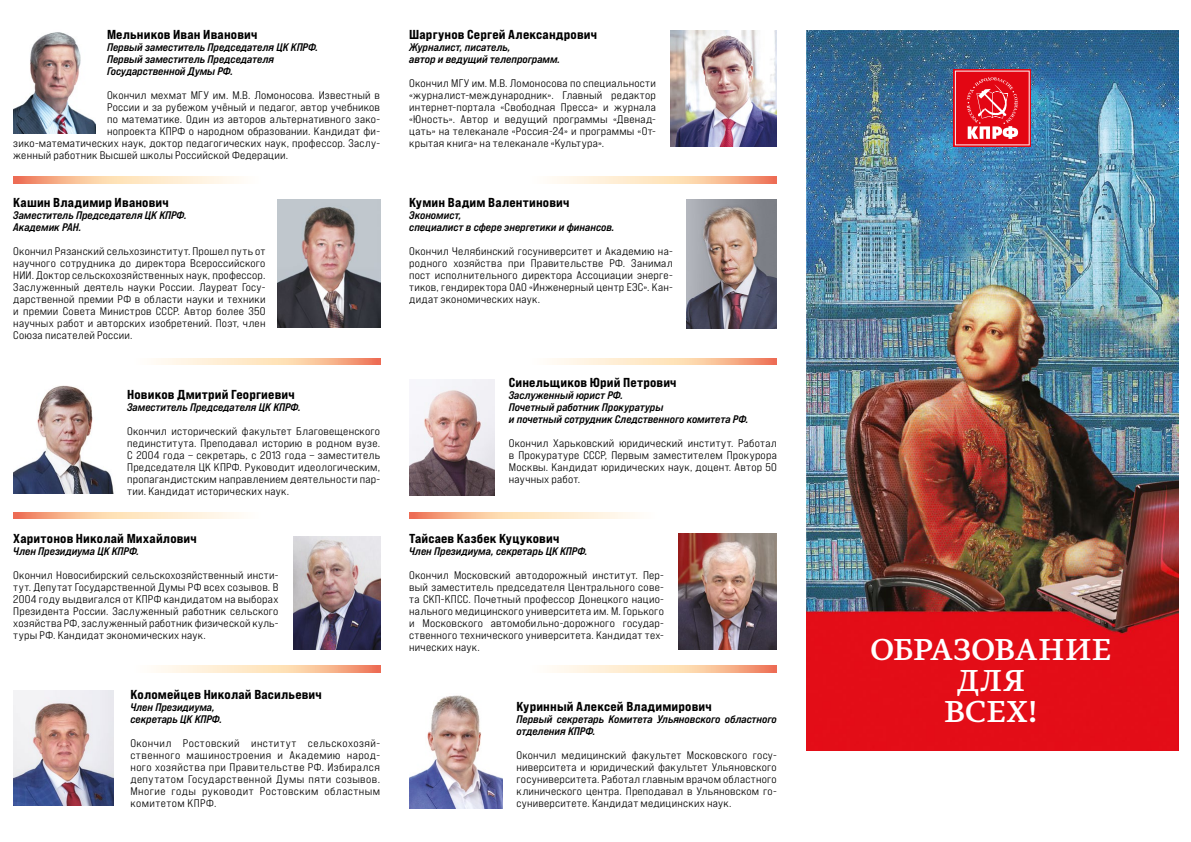
<style>
.page{position:relative;width:1191px;height:842px;background:#fff}
.page>*{position:absolute;margin:0;border:0;box-sizing:border-box;transform-origin:0 0}
.t1{font:36px/31px "Greta Text Pro";letter-spacing:.01em;color:#fff;text-align:center}
.t2{font:800 expanded 13px "Bebas Neue Pro";letter-spacing:.01em;color:#000}
.t3{font:500 expanded 11px/12px "Bebas Neue Pro";letter-spacing:.02em;color:#000;text-align:justify}
.t4{font:italic 700 expanded 11px/12px "Bebas Neue Pro";letter-spacing:-.005em;color:#000}
</style>
<div class="page">
<img style="left:13px;top:32px;width:83px;height:101px">
<img style="left:277px;top:199px;width:103px;height:128px">
<img style="left:13px;top:385px;width:101px;height:108px">
<img style="left:293px;top:536px;width:88px;height:113px">
<img style="left:13px;top:690px;width:100px;height:116px">
<img style="left:670px;top:30px;width:107px;height:117px">
<img style="left:687px;top:199px;width:90px;height:130px">
<img style="left:409px;top:379px;width:86px;height:117px">
<img style="left:678px;top:533px;width:99px;height:116px">
<img style="left:409px;top:695px;width:93px;height:113px">
<img style="left:806px;top:30px;width:372px;height:721px">
<svg style="left:953px;top:69px;width:78px;height:78px"></svg>
<svg style="left:955px;top:71px;width:74px;height:74px;background:#e7313c"></svg>
<svg style="left:13px;top:177px;width:228px;height:6px"></svg>
<svg style="left:154px;top:358px;width:227px;height:7px;background:#fbd2b4"></svg>
<svg style="left:13px;top:512px;width:228px;height:7px;background:#fbd2b3"></svg>
<svg style="left:154px;top:665px;width:227px;height:7px;background:#fbd2b4"></svg>
<svg style="left:550px;top:177px;width:227px;height:6px"></svg>
<svg style="left:550px;top:358px;width:227px;height:7px;background:#fbd3b4"></svg>
<svg style="left:409px;top:512px;width:228px;height:7px;background:#fbd2b3"></svg>
<svg style="left:550px;top:665px;width:227px;height:7px;background:#fbd3b4"></svg>
<p class="t2" style="left:107px;top:26px;width:152px">Мельников Иван Иванович</p>
<p class="t4" style="left:107px;top:41px;width:213px">Первый заместитель Председателя ЦК КПРФ.<br>Первый заместитель Председателя<br>Государственной Думы РФ.</p>
<p class="t3" style="left:107px;top:89px;width:274px">Окончил мехмат МГУ им. М.В. Ломоносова. Известный в</p>
<p class="t3" style="left:107px;top:101px;width:274px">России и за рубежом учёный и педагог, автор учебников</p>
<p class="t3" style="left:107px;top:113px;width:274px">по математике. Один из авторов альтернативного зако-</p>
<p class="t3" style="left:107px;top:125px;width:274px">нопроекта КПРФ о народном образовании. Кандидат фи-</p>
<p class="t3" style="left:13px;top:137px;width:368px">зико-математических наук, доктор педагогических наук, профессор. Заслу-</p>
<p class="t3" style="left:13px;top:149px;width:276px">женный работник Высшей школы Российской Федерации.</p>
<p class="t2" style="left:13px;top:194px;width:157px">Кашин Владимир Иванович</p>
<p class="t4" style="left:13px;top:209px;width:175px">Заместитель Председателя ЦК КПРФ.<br>Академик РАН.</p>
<p class="t3" style="left:13px;top:245px;width:254px">Окончил Рязанский сельхозинститут. Прошел путь от научного сотрудника до директора Всероссийского НИИ. Доктор сельскохозяйственных наук, профессор.<br>Заслуженный деятель науки России. Лауреат Госу&shy;дарственной премии РФ в области науки и техники и премии Совета Министров СССР. Автор более 350 научных работ и авторских изобретений. Поэт, член Союза писателей России.</p>
<p class="t2" style="left:127px;top:386px;width:169px">Новиков Дмитрий Георгиевич</p>
<p class="t4" style="left:127px;top:401px;width:175px">Заместитель Председателя ЦК КПРФ.</p>
<p class="t3" style="left:127px;top:425px;width:254px">Окончил исторический факультет Благовещенского пединститута. Преподавал историю в родном вузе.<br>С 2004 года – секретарь, с 2013 года – заместитель Председателя ЦК КПРФ. Руководит идеологическим, пропагандистским направлением деятельности пар&shy;тии. Кандидат исторических наук.</p>
<p class="t2" style="left:13px;top:530px;width:185px">Харитонов Николай Михайлович</p>
<p class="t4" style="left:13px;top:545px;width:127px">Член Президиума ЦК КПРФ.</p>
<p class="t3" style="left:13px;top:569px;width:267px">Окончил Новосибирский сельскохозяйственный инсти&shy;тут. Депутат Государственной Думы РФ всех созывов. В 2004 году выдвигался от КПРФ кандидатом на выборах Президента России. Заслуженный работник сельского хозяйства РФ, заслуженный работник физической куль&shy;туры РФ. Кандидат экономических наук.</p>
<p class="t2" style="left:130px;top:686px;width:193px">Коломейцев Николай Васильевич</p>
<p class="t4" style="left:130px;top:701px;width:93px">Член Президиума, секретарь ЦК КПРФ.</p>
<p class="t3" style="left:130px;top:737px;width:251px">Окончил Ростовский институт сельскохозяй&shy;ственного машиностроения и Академию народ&shy;ного хозяйства при Правительстве РФ. Избирался депутатом Государственной Думы пяти созывов.<br>Многие годы руководит Ростовским областным комитетом КПРФ.</p>
<p class="t2" style="left:409px;top:26px;width:189px">Шаргунов Сергей Александрович</p>
<p class="t4" style="left:409px;top:41px;width:152px">Журналист, писатель,<br>автор и ведущий телепрограмм.</p>
<p class="t3" style="left:409px;top:77px;width:248px">Окончил МГУ им. М.В. Ломоносова по специальности «журналист-международник». Главный редактор интернет-портала «Свободная Пресса» и журнала «Юность». Автор и ведущий программы «Двенад&shy;цать» на телеканале «Россия-24» и программы «От&shy;крытая книга» на телеканале «Культура».</p>
<p class="t2" style="left:409px;top:194px;width:162px">Кумин Вадим Валентинович</p>
<p class="t4" style="left:409px;top:209px;width:207px">Экономист,<br>специалист в сфере энергетики и финансов.</p>
<p class="t3" style="left:409px;top:245px;width:265px">Окончил Челябинский госуниверситет и Академию на&shy;родного хозяйства при Правительстве РФ. Занимал пост исполнительного директора Ассоциации энерге&shy;тиков, гендиректора ОАО «Инженерный центр ЕЭС». Кан&shy;дидат экономических наук.</p>
<p class="t2" style="left:509px;top:374px;width:169px">Синельщиков Юрий Петрович</p>
<p class="t4" style="left:509px;top:389px;width:241px">Заслуженный юрист РФ.<br>Почетный работник Прокуратуры<br>и почетный сотрудник Следственного комитета РФ.</p>
<p class="t3" style="left:509px;top:437px;width:269px">Окончил Харьковский юридический институт. Работал в Прокуратуре СССР, Первым заместителем Прокурора Москвы. Кандидат юридических наук, доцент. Автор 50 научных работ.</p>
<p class="t2" style="left:409px;top:530px;width:152px">Тайсаев Казбек Куцукович</p>
<p class="t4" style="left:409px;top:545px;width:180px">Член Президиума, секретарь ЦК КПРФ.</p>
<p class="t3" style="left:409px;top:569px;width:256px">Окончил Московский автодорожный институт. Пер&shy;вый заместитель председателя Центрального сове&shy;та СКП-КПСС. Почетный профессор Донецкого нацио&shy;нального медицинского университета им. М. Горького и Московского автомобильно-дорожного государ&shy;ственного технического университета. Кандидат тех&shy;нических наук.</p>
<p class="t2" style="left:516px;top:698px;width:197px">Куринный Алексей Владимирович</p>
<p class="t4" style="left:516px;top:713px;width:262px">Первый секретарь Комитета Ульяновского областного отделения КПРФ.</p>
<p class="t3" style="left:516px;top:749px;width:262px">Окончил медицинский факультет Московского госу&shy;ниверситета и юридический факультет Ульяновского госуниверситета. Работал главным врачом областного клинического центра. Преподавал в Ульяновском го&shy;суниверситете. Кандидат медицинских наук.</p>
<h1 class="t1" style="left:870px;top:635px;width:242px">ОБРАЗОВАНИЕ<br>ДЛЯ<br>ВСЕХ!</h1>
</div>
